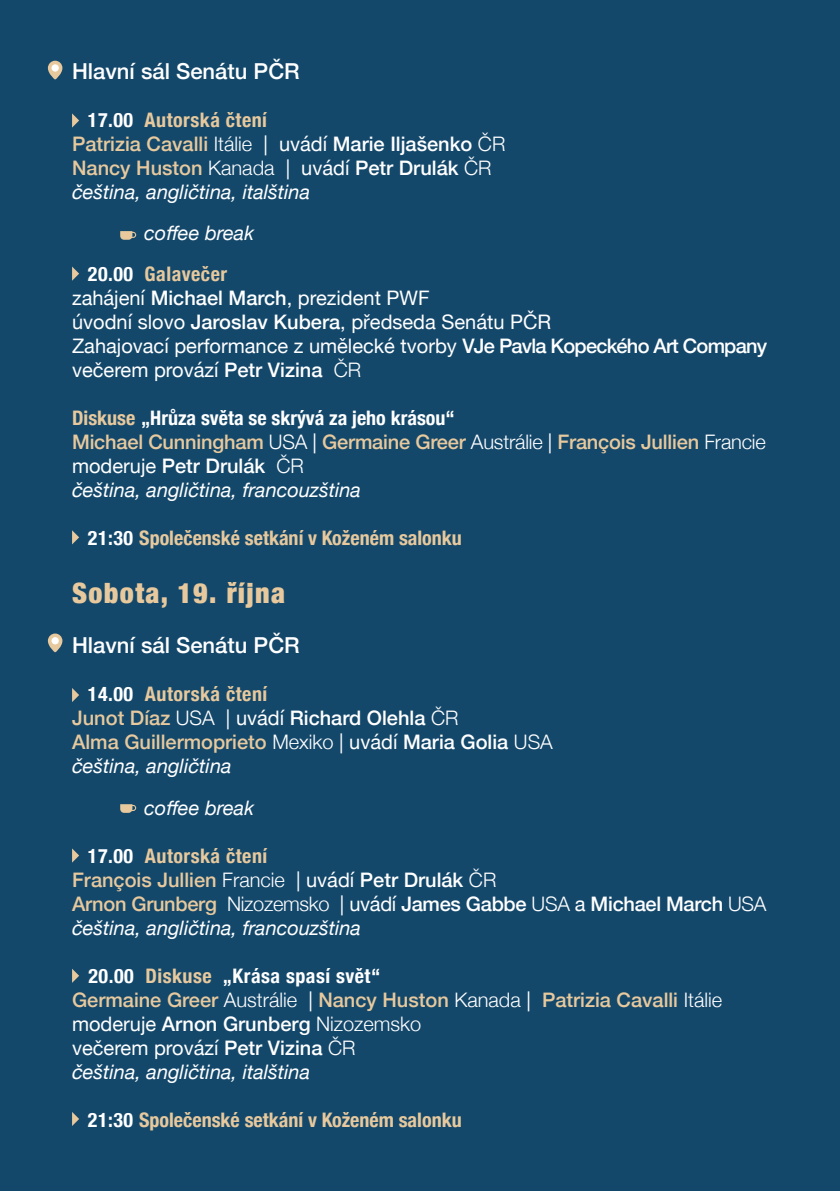
<style>
.page{position:relative;width:840px;height:1191px;background:#fff}
.page>*{position:absolute;margin:0;border:0;box-sizing:border-box;transform-origin:0 0}
.t1{font:900 condensed 28px "Helvetica Neue";letter-spacing:.05em;color:#e7c99d}
.t2{font:500 22px "Helvetica Neue";color:#fff}
.t3{font:500 20px "Helvetica Neue";color:#e7c99d}
.t4{font:20px "Helvetica Neue";color:#fff}
.t5{font:500 20px "Helvetica Neue";color:#fff}
.t6{font:italic 20px "Helvetica Neue";color:#fff}
.t7{font:700 condensed 20px "Helvetica Neue";color:#e7c99d}
.t8{font:700 condensed 20px "Helvetica Neue";color:#fff}
.t9{font:700 condensed 20px "Helvetica Neue";letter-spacing:.025em;color:#e7c99d}
.t10{font:700 condensed 20px "Helvetica Neue";letter-spacing:.025em;color:#fff}
.t11{font:300 20px "Helvetica Neue";letter-spacing:-.015em;color:#fff}
.s1{font-weight:400}
.s2{font-weight:300}
.s3{font-weight:300;color:#fff}
.s4{font-weight:500}
.s5{color:#e7c99d}
.s6{font-weight:400;color:#fff}
.s7{color:#fff}
</style>
<div class="page">
<div style="left:0;top:0;width:839px;height:1191px;background:#14486b"></div>
<svg style="left:72px;top:266px;width:7px;height:15px"></svg>
<svg style="left:72px;top:113px;width:7px;height:15px"></svg>
<svg style="left:48px;top:61px;width:14px;height:18px"></svg>
<div style="left:51px;top:64px;width:8px;height:8px;background:#fff;border-radius:50%"></div>
<svg style="left:48px;top:633px;width:14px;height:19px"></svg>
<div style="left:51px;top:637px;width:8px;height:7px;background:#fff;border-radius:50%"></div>
<svg style="left:72px;top:688px;width:7px;height:14px"></svg>
<svg style="left:72px;top:848px;width:7px;height:14px"></svg>
<svg style="left:72px;top:969px;width:7px;height:13px"></svg>
<svg style="left:72px;top:1112px;width:7px;height:14px"></svg>
<svg style="left:120px;top:231px;width:16px;height:9px"></svg>
<svg style="left:120px;top:804px;width:16px;height:9px"></svg>
<svg style="left:72px;top:530px;width:7px;height:14px"></svg>
<p class="t2" style="left:72px;top:54px;width:229px">Hlavní sál Senátu PČR</p>
<p class="t9" style="left:144px;top:103px;width:124px">Autorská čtení</p>
<p class="t8" style="left:88px;top:103px;width:47px">17.00</p>
<p class="t5" style="left:279px;top:128px;width:228px"><span class="s1">uvádí</span> Marie Iljašenko <span class="s2">ČR</span></p>
<p class="t4" style="left:263px;top:130px;width:6px">|</p>
<p class="t3" style="left:72px;top:128px;width:182px">Patrizia Cavalli <span class="s3">Itálie</span></p>
<p class="t5" style="left:301px;top:152px;width:192px"><span class="s1">uvádí</span> Petr Drulák <span class="s2">ČR</span></p>
<p class="t4" style="left:285px;top:154px;width:6px">|</p>
<p class="t3" style="left:72px;top:152px;width:204px">Nancy Huston <span class="s3">Kanada</span></p>
<p class="t6" style="left:72px;top:178px;width:239px">čeština, angličtina, italština</p>
<p class="t6" style="left:144px;top:219px;width:111px">coffee break</p>
<p class="t9" style="left:144px;top:257px;width:84px">Galavečer</p>
<p class="t8" style="left:88px;top:257px;width:47px">20.00</p>
<p class="t4" style="left:72px;top:284px;width:359px">zahájení <span class="s4">Michael March</span>, prezident PWF</p>
<p class="t4" style="left:72px;top:308px;width:480px">úvodní slovo <span class="s4">Jaroslav Kubera</span>, předseda Senátu PČR</p>
<p class="t4" style="left:72px;top:332px;width:696px">Zahajovací performance z umělecké tvorby <span class="s4">VJe Pavla Kopeckého Art Company</span></p>
<p class="t11" style="left:333px;top:354px;width:29px">ČR</p>
<p class="t4" style="left:72px;top:356px;width:252px">večerem provází <span class="s4">Petr Vizina</span></p>
<p class="t8" style="left:72px;top:401px;width:384px"><span class="s5">Diskuse</span> „Hrůza světa se skrývá za jeho krásou”</p>
<p class="t3" style="left:72px;top:426px;width:695px">Michael Cunningham <span class="s3">USA</span> <span class="s6">|</span> Germaine Greer <span class="s3">Austrálie</span> <span class="s6">|</span> François Jullien <span class="s3">Francie</span></p>
<p class="t11" style="left:276px;top:450px;width:29px">ČR</p>
<p class="t5" style="left:72px;top:450px;width:195px"><span class="s1">moderuje</span> Petr Drulák</p>
<p class="t6" style="left:72px;top:476px;width:290px">čeština, angličtina, francouzština</p>
<p class="t7" style="left:88px;top:521px;width:375px"><span class="s7">21:30</span> Společenské setkání v Koženém salonku</p>
<p class="t1" style="left:72px;top:570px;width:214px">Sobota, 19. října</p>
<p class="t2" style="left:72px;top:628px;width:229px">Hlavní sál Senátu PČR</p>
<p class="t9" style="left:145px;top:677px;width:124px">Autorská čtení</p>
<p class="t8" style="left:88px;top:677px;width:47px">14.00</p>
<p class="t5" style="left:226px;top:702px;width:234px"><span class="s1">| uvádí</span> Richard Olehla <span class="s2">ČR</span></p>
<p class="t3" style="left:72px;top:702px;width:144px">Junot Díaz <span class="s3">USA</span></p>
<p class="t3" style="left:72px;top:726px;width:482px">Alma Guillermoprieto <span class="s3">Mexiko</span> <span class="s6">| uvádí</span> <span class="s7">Maria Golia</span> <span class="s3">USA</span></p>
<p class="t6" style="left:72px;top:752px;width:161px">čeština, angličtina</p>
<p class="t6" style="left:144px;top:793px;width:111px">coffee break</p>
<p class="t9" style="left:145px;top:838px;width:124px">Autorská čtení</p>
<p class="t8" style="left:88px;top:838px;width:47px">17.00</p>
<p class="t3" style="left:72px;top:863px;width:214px">François Jullien <span class="s3">Francie</span></p>
<p class="t5" style="left:296px;top:863px;width:202px"><span class="s1">| uvádí</span> Petr Drulák <span class="s2">ČR</span></p>
<p class="t5" style="left:340px;top:887px;width:428px"><span class="s1">| uvádí</span> James Gabbe <span class="s2">USA</span> <span class="s1">a</span> Michael March <span class="s2">USA</span></p>
<p class="t3" style="left:72px;top:887px;width:146px">Arnon Grunberg</p>
<p class="t6" style="left:72px;top:913px;width:290px">čeština, angličtina, francouzština</p>
<p class="t10" style="left:223px;top:958px;width:159px">„Krása spasí svět”</p>
<p class="t11" style="left:227px;top:887px;width:104px">Nizozemsko</p>
<p class="t9" style="left:145px;top:958px;width:68px">Diskuse</p>
<p class="t8" style="left:88px;top:958px;width:47px">20.00</p>
<p class="t3" style="left:308px;top:983px;width:224px"><span class="s6">|</span> Nancy Huston <span class="s3">Kanada</span> <span class="s6">|</span></p>
<p class="t3" style="left:72px;top:983px;width:226px">Germaine Greer <span class="s3">Austrálie</span></p>
<p class="t5" style="left:72px;top:1007px;width:350px"><span class="s1">moderuje</span> Arnon Grunberg <span class="s2">Nizozemsko</span></p>
<p class="t4" style="left:72px;top:1033px;width:285px">večerem provází <span class="s4">Petr Vizina</span> <span class="s2">ČR</span></p>
<p class="t6" style="left:72px;top:1057px;width:239px">čeština, angličtina, italština</p>
<p class="t7" style="left:88px;top:1102px;width:375px"><span class="s7">21:30</span> Společenské setkání v Koženém salonku</p>
<p class="t3" style="left:541px;top:983px;width:182px">Patrizia Cavalli <span class="s3">Itálie</span></p>
</div>
